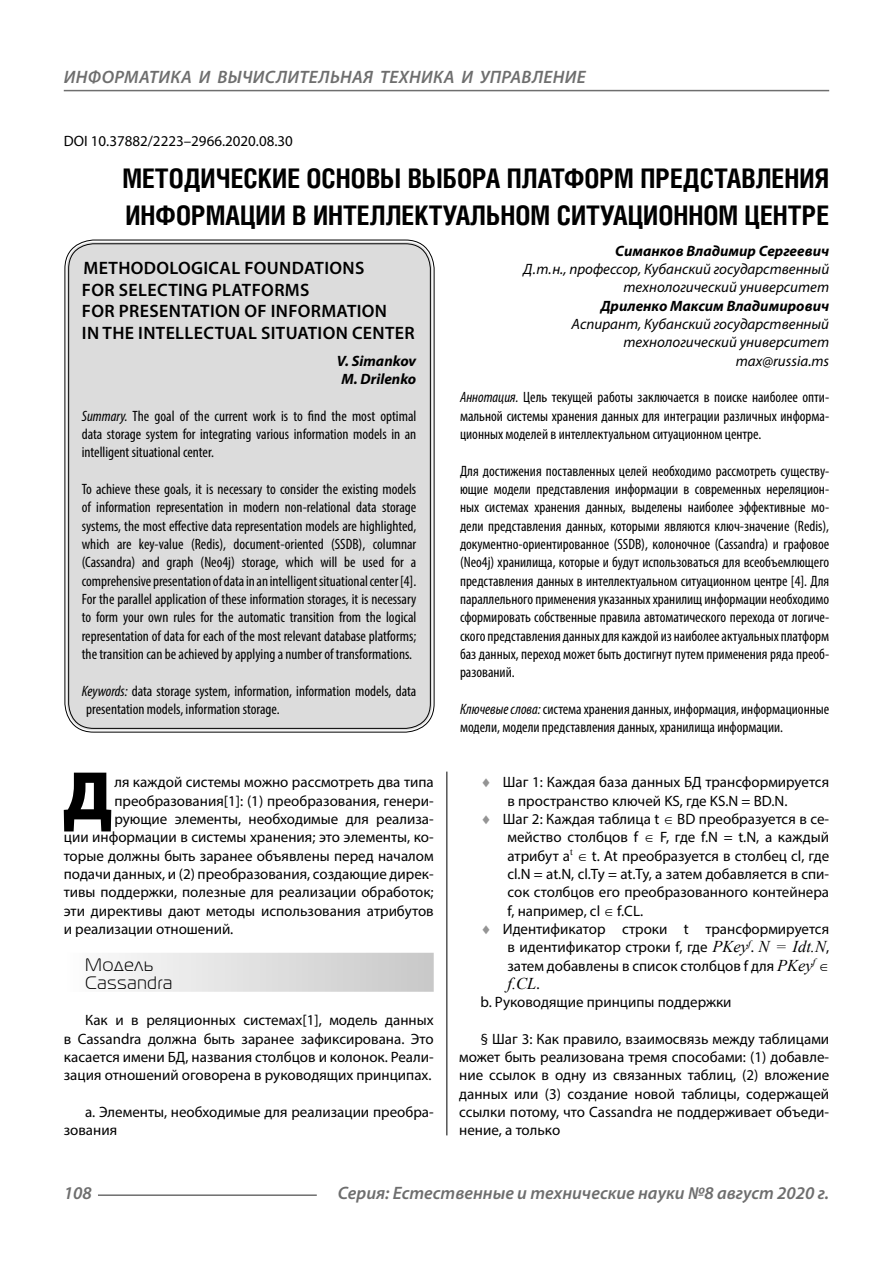
<style>
.page{position:relative;width:893px;height:1263px;background:#fff}
.page>*{position:absolute;margin:0;border:0;box-sizing:border-box;transform-origin:0 0}
.Bukvica{font:900 69.3px "Myriad Pro";color:#000}
.Header{font:700 27px/37.5px "Helios Cond C";color:#000}
.Header-eng{font:600 18px/21.6px "Myriad Pro";letter-spacing:.02em;color:#000}
.t1{font:italic 600 18px "Myriad Pro";color:#6e6e6e}
.Subheader_2lines{font:18px/18.3px "Magistral C";letter-spacing:.05em;color:#000}
.t2{font:italic 16.5px "Times New Roman";color:#000}
.Annotation-rus{font:condensed 15px/18.3px "Myriad Pro";color:#000;text-align:justify}
.Normal{font:15px/18.3px "Myriad Pro";color:#000;text-align:justify}
.Annotation-eng{font:condensed 15px/18.3px "Myriad Pro";color:#000;text-align:justify}
.Bukvica-2{font:15px "Myriad Pro";color:#000}
.Author-doc{font:italic 15px/18.3px "Myriad Pro";color:#000;text-align:right}
.Author{font:italic 700 15px "Myriad Pro";color:#000}
.DOI{font:15px "Myriad Pro";color:#000}
.Normal_0{font:15px "Myriad Pro";color:#000}
.Author-eng{font:italic 700 15px "Myriad Pro";color:#000}
.Author-email{font:italic 15px "Myriad Pro";color:#000}
.s1{font-style:italic}
.s2{color:#949494}
.s3{font-family:"Times New Roman";font-style:italic;font-size:16.5px}
.s4{font-family:"Myriad Pro";font-style:normal;font-size:15px}
</style>
<div class="page">
<hr style="left:446px;top:769px;width:1px;height:366px;background:#000">
<div style="left:64px;top:953px;width:370px;height:39px;background:linear-gradient(to right,#fcfcfc,#c8c8c8)"></div>
<div style="left:67px;top:242px;width:365px;height:488px;background:#dcdcdc;border-radius:27px"></div>
<hr style="left:98px;top:1194px;width:219px;height:2px;background:#6e6e6e">
<hr style="left:64px;top:90px;width:765px;height:1px;background:#6e6e6e">
<p class="t1" style="left:64px;top:66px;width:25px">Информатика</p>
<p class="t1" style="left:199px;top:66px;width:55px">и вычислител</p>
<p class="t1" style="left:330px;top:66px;width:23px">ьная</p>
<p class="t1" style="left:380px;top:66px;width:12px">техника</p>
<p class="t1" style="left:461px;top:66px;width:31px">и управление</p>
<p class="DOI" style="left:64px;top:132px;width:231px">DOI 10.37882/2223–2966.2020.08.30</p>
<p class="Header" style="left:122px;top:159px;width:708px">МЕТОДИЧЕСКИЕ ОСНОВЫ ВЫБОРА ПЛАТФОРМ ПРЕДСТАВЛЕНИЯ<br>ИНФОРМАЦИИ В ИНТЕЛЛЕКТУАЛЬНОМ СИТУАЦИОННОМ ЦЕНТРЕ</p>
<p class="Author" style="left:615px;top:241px;width:215px">Симанков Владимир Сергеевич</p>
<p class="Author-doc" style="left:523px;top:260px;width:307px">Д.т.н., профессор, Кубанский государственный технологический университет</p>
<p class="Author" style="left:601px;top:296px;width:230px">Дриленко Максим Владимирович</p>
<p class="Author-doc" style="left:572px;top:315px;width:259px">Аспирант, Кубанский государственный технологический университет</p>
<p class="Author-email" style="left:736px;top:351px;width:95px">max@russia.ms</p>
<p class="Annotation-rus" style="left:460px;top:388px;width:371px"><span class="s1">Аннотация.</span> Цель текущей работы заключается в поиске наиболее опти&shy;мальной системы хранения данных для интеграции различных информа&shy;ционных моделей в интеллектуальном ситуационном центре.</p>
<p class="Annotation-rus" style="left:460px;top:461px;width:371px">Для достижения поставленных целей необходимо рассмотреть существу&shy;ющие модели представления информации в современных нереляцион&shy;ных системах хранения данных, выделены наиболее эффективные мо&shy;дели представления данных, которыми являются ключ-значение (Redis), документно-ориентированное (SSDB), колоночное (Cassandra) и графовое (Neo4j) хранилища, которые и будут использоваться для всеобъемлющего представления данных в интеллектуальном ситуационном центре [4]. Для параллельного применения указанных хранилищ информации необходимо сформировать собственные правила автоматического перехода от логиче&shy;ского представления данных для каждой из наиболее актуальных платформ баз данных, переход может быть достигнут путем применения ряда преоб&shy;разований.</p>
<p class="Annotation-rus" style="left:460px;top:700px;width:371px"><span class="s1">Ключевые слова:</span> система хранения данных, информация, информационные модели, модели представления данных, хранилища информации.</p>
<p class="Bukvica" style="left:63px;top:750px;width:51px">Д</p>
<p class="Bukvica-2" style="left:114px;top:773px;width:321px">ля каждой системы можно рассмотреть два типа</p>
<p class="Header-eng" style="left:82px;top:257px;width:334px">METHODOLOGICAL FOUNDATIONS<br>FOR SELECTING PLATFORMS<br>FOR PRESENTATION OF INFORMATION<br>IN THE INTELLECTUAL SITUATION CENTER</p>
<p class="Author-eng" style="left:337px;top:351px;width:81px">V. Simankov</p>
<p class="Author-eng" style="left:342px;top:369px;width:76px">M. Drilenko</p>
<p class="Annotation-eng" style="left:82px;top:406px;width:336px"><span class="s1">Summary.</span> The goal of the current work is to find the most optimal data storage system for integrating various information models in an intelligent situational center.</p>
<p class="Annotation-eng" style="left:82px;top:480px;width:336px">To achieve these goals, it is necessary to consider the existing models of information representation in modern non-relational data storage systems, the most effective data representation models are highlighted, which are key-value (Redis), document-oriented (SSDB), columnar (Cassandra) and graph (Neo4j) storage, which will be used for a comprehensive presentation of data in an intelligent situational center [4].<br>For the parallel application of these information storages, it is necessary to form your own rules for the automatic transition from the logical representation of data for each of the most relevant database platforms; the transition can be achieved by applying a number of transformations.</p>
<p class="Annotation-eng" style="left:86px;top:681px;width:331px;text-indent:-4px"><span class="s1">Keywords:</span> data storage system, information, information models, data presentation models, information storage.</p>
<p class="Normal" style="left:507px;top:773px;width:323px;text-indent:-27px"><span class="s2">♦</span> Шаг 1: Каждая база данных БД трансформируется в пространство ключей KS, где KS.N = BD.N.</p>
<p class="Normal" style="left:507px;top:809px;width:323px;text-indent:-27px"><span class="s2">♦</span> Шаг 2: Каждая таблица t ∈ BD преобразуется в се&shy;мейство столбцов f ∈ F, где f.N = t.N, а каждый атрибут a<sup>t</sup> ∈ t. At преобразуется в столбец cl, где cl.N = at.N, cl.Ty = at.Ty, а затем добавляется в спи&shy;сок столбцов его преобразованного контейнера f, например, cl ∈ f.CL.</p>
<p class="Normal" style="left:507px;top:919px;width:323px;text-indent:-27px"><span class="s2">♦</span> Идентификатор строки t трансформируется в идентификатор строки f, где <span class="s3">PKey</span><sup>f</sup>. <span class="s3">N = Idt.N</span>, затем добавлены в список столбцов f для <span class="s3">PKey</span><sup>f</sup> ∈</p>
<p class="t2" style="left:507px;top:972px;width:33px">f.CL<span class="s4">.</span></p>
<p class="Normal_0" style="left:480px;top:993px;width:253px">b. Руководящие принципы поддержки</p>
<p class="Normal" style="left:459px;top:1029px;width:371px;text-indent:21px">§ Шаг 3: Как правило, взаимосвязь между таблицами может быть реализована тремя способами: (1) добавле&shy;ние ссылок в одну из связанных таблиц, (2) вложение данных или (3) создание новой таблицы, содержащей ссылки потому, что Cassandra не поддерживает объеди&shy;нение, а только</p>
<p class="Bukvica-2" style="left:114px;top:791px;width:321px">преобразования[1]: (1) преобразования, генери-</p>
<p class="Bukvica-2" style="left:114px;top:810px;width:321px">рующие элементы, необходимые для реализа-</p>
<p class="Bukvica-2" style="left:64px;top:828px;width:371px">ции информации в системы хранения; это элементы, ко-</p>
<p class="Bukvica-2" style="left:64px;top:846px;width:371px">торые должны быть заранее объявлены перед началом</p>
<p class="Bukvica-2" style="left:64px;top:864px;width:371px">подачи данных, и (2) преобразования, создающие дирек-</p>
<p class="Bukvica-2" style="left:64px;top:883px;width:371px">тивы поддержки, полезные для реализации обработок;</p>
<p class="Bukvica-2" style="left:64px;top:901px;width:371px">эти директивы дают методы использования атрибутов</p>
<p class="Bukvica-2" style="left:64px;top:919px;width:171px">и реализации отношений.</p>
<p class="Subheader_2lines" style="left:85px;top:955px;width:89px">Модель<br>Cassandra</p>
<p class="Normal" style="left:64px;top:1011px;width:371px;text-indent:21px">Как и в реляционных системах[1], модель данных в Cassandra должна быть заранее зафиксирована. Это касается имени БД, названия столбцов и колонок. Реали&shy;зация отношений оговорена в руководящих принципах.</p>
<p class="Normal" style="left:64px;top:1103px;width:371px;text-indent:21px">a. Элементы, необходимые для реализации преобра&shy;зования</p>
<p class="t1" style="left:64px;top:1182px;width:30px">108</p>
<p class="t1" style="left:338px;top:1182px;width:493px">Серия: Естественные и технические науки №8 август 2020 г.</p>
</div>
